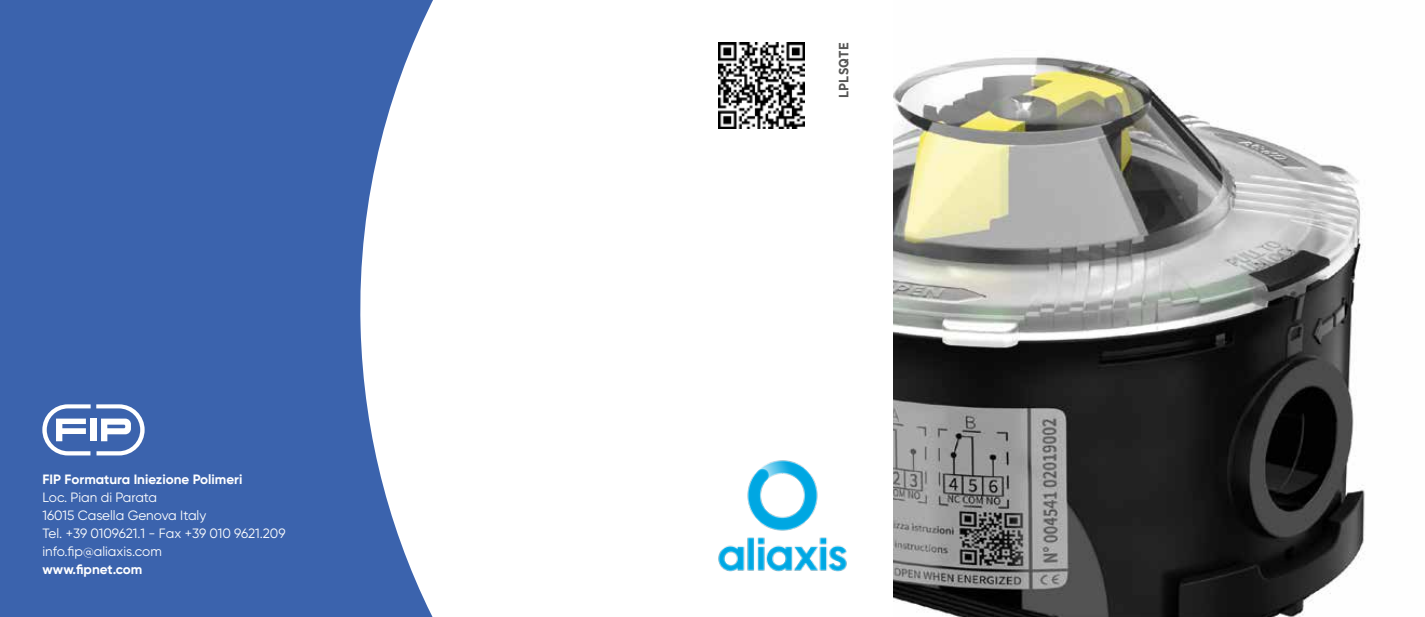
<style>
.page{position:relative;width:1425px;height:617px;background:#fff}
.page>*{position:absolute;margin:0;border:0;box-sizing:border-box;transform-origin:0 0}
.t1{font:13.5px/18px "Gilroy";color:#fff}
.t2{font:700 13.5px "Gilroy";color:#fff}
.t3{font:700 13.5px "Gotham Narrow";letter-spacing:.02em;color:#575756}
</style>
<div class="page">
<svg style="left:0;top:0;width:433px;height:617px;background:#5275b6"></svg>
<img style="left:718px;top:460px;width:129px;height:112px">
<img style="left:718px;top:43px;width:86px;height:86px">
<img style="left:893px;top:57px;width:472px;height:560px">
<svg style="left:42px;top:404px;width:103px;height:51px"></svg>
<p class="t2" style="left:43px;top:471px;width:201px">FIP Formatura Iniezione Polimeri</p>
<p class="t1" style="left:43px;top:488px;width:244px">Loc. Pian di Parata<br>16015 Casella Genova Italy<br>Tel. +39 0109621.1 - Fax +39 010 9621.209 info.fip@aliaxis.com</p>
<p class="t2" style="left:43px;top:561px;width:101px">www.fipnet.com</p>
<p class="t3" style="left:835px;top:98px;width:57px;rotate:-90deg">LPLSQTE</p>
</div>
